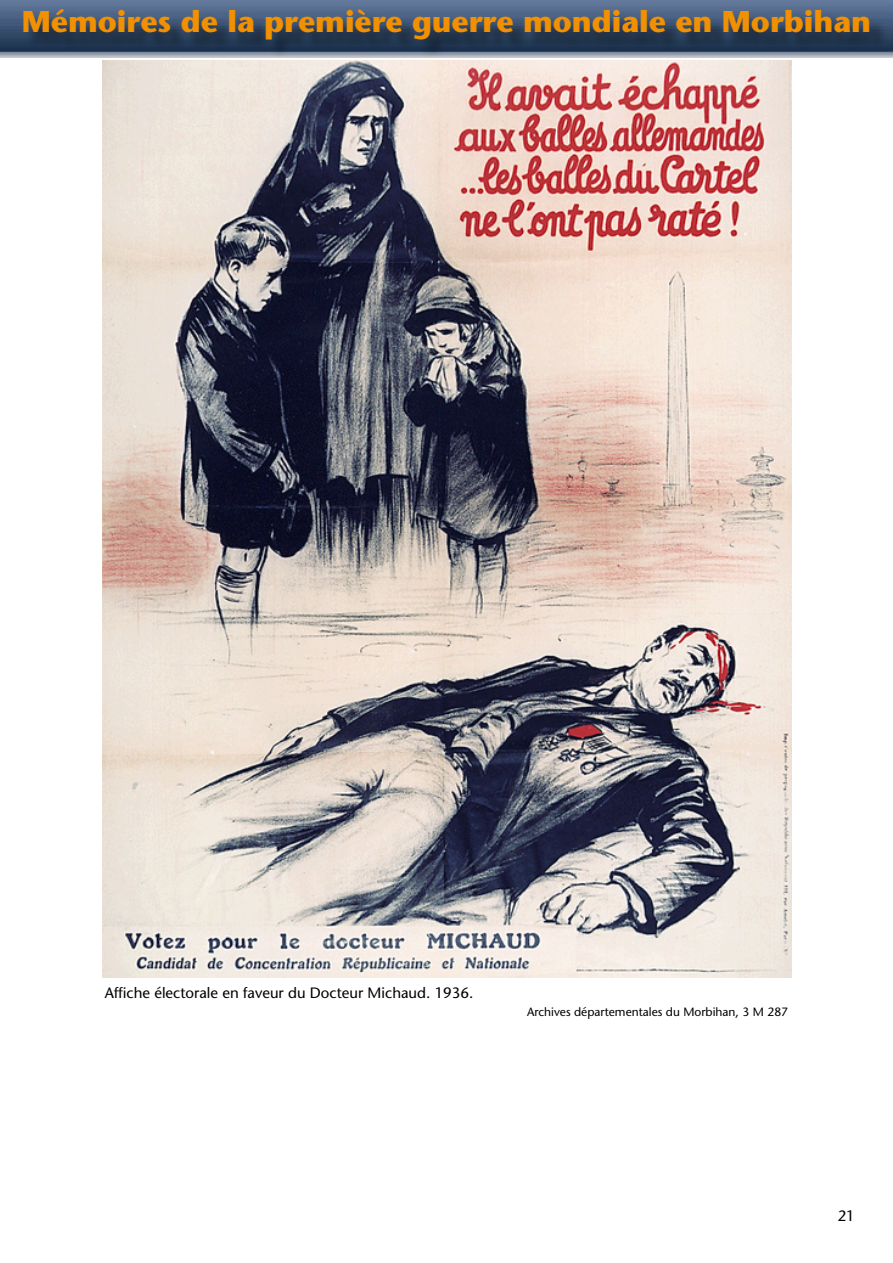
<style>
.page{position:relative;width:893px;height:1263px;background:#fff}
.page>*{position:absolute;margin:0;border:0;box-sizing:border-box;transform-origin:0 0}
.t1{font:700 30px "Stone Sans Std";color:#f19000}
.t2{font:500 15px "Stone Sans Std";color:#000}
.t3{font:500 12px "Stone Sans Std";color:#000}
</style>
<div class="page">
<img style="left:0;top:0;width:893px;height:57px">
<div style="left:24px;top:11px;width:866px;height:49px;background:#000;opacity:.45"></div>
<img style="left:103px;top:60px;width:689px;height:918px">
<h1 class="t1" style="left:22px;top:4px;width:851px">Mémoires de la première guerre mondiale en Morbihan</h1>
<p class="t2" style="left:105px;top:983px;width:370px">Affiche électorale en faveur du Docteur Michaud. 1936.</p>
<p class="t3" style="left:527px;top:1004px;width:262px">Archives départementales du Morbihan, 3 M 287</p>
<p class="t2" style="left:838px;top:1207px;width:19px">21</p>
</div>
